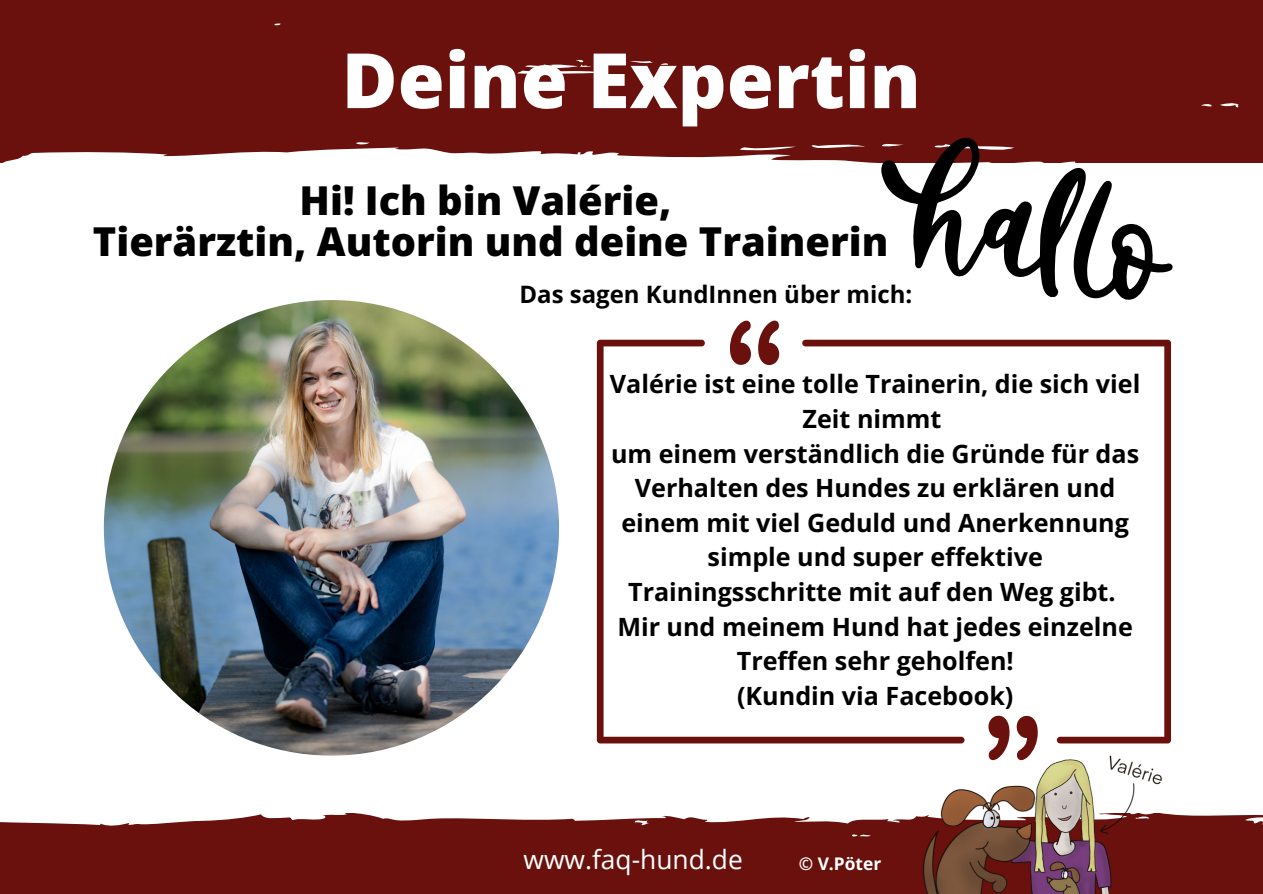
<style>
.page{position:relative;width:1263px;height:894px;background:#fff}
.page>*{position:absolute;margin:0;border:0;box-sizing:border-box;transform-origin:0 0}
.t1{font:800 76.35px "Open Sans";color:#fff}
.t2{font:800 39.75px "Open Sans";color:#000}
.t3{font:26.4px "Open Sans";color:#fff}
.t4{font:700 25.2px/34.5px "Open Sans";color:#000;text-align:center}
.t5{font:700 24px "Open Sans";color:#000}
.t6{font:700 17.4px "Open Sans";color:#fff}
</style>
<div class="page">
<img style="left:104px;top:300px;width:455px;height:455px;border-radius:50%">
<svg style="left:597px;top:339px;width:202px;height:404px"></svg>
<svg style="left:802px;top:339px;width:369px;height:381px"></svg>
<svg style="left:758px;top:320px;width:21px;height:45px"></svg>
<svg style="left:730px;top:320px;width:21px;height:45px"></svg>
<svg style="left:988px;top:715px;width:21px;height:5px"></svg>
<svg style="left:1017px;top:715px;width:21px;height:5px"></svg>
<div style="left:0;top:0;width:1263px;height:162px;background:#6a110d"></div>
<svg style="left:0;top:813px;width:1263px;height:80px;background:#772622"></svg>
<div style="left:662px;top:839px;width:84px;height:54px;background:#6a110d"></div>
<img style="left:799px;top:720px;width:412px;height:173px">
<svg style="left:863px;top:121px;width:327px;height:179px"></svg>
<p class="t1" style="left:342px;top:26px;width:581px">Deine Expertin</p>
<p class="t2" style="left:300px;top:172px;width:373px">Hi! Ich bin Valérie,</p>
<p class="t2" style="left:93px;top:214px;width:797px">Tierärztin, Autorin und deine Trainerin</p>
<p class="t5" style="left:519px;top:277px;width:394px">Das sagen KundInnen über mich:</p>
<p class="t4" style="left:610px;top:366px;width:532px">Valérie ist eine tolle Trainerin, die sich viel<br>Zeit nimmt</p>
<p class="t4" style="left:611px;top:435px;width:530px">um einem verständlich die Gründe für das Verhalten des Hundes zu erklären und einem mit viel Geduld und Anerkennung simple und super effektive Trainingsschritte mit auf den Weg gibt.</p>
<p class="t4" style="left:617px;top:608px;width:517px">Mir und meinem Hund hat jedes einzelne<br>Treffen sehr geholfen!</p>
<p class="t4" style="left:737px;top:677px;width:278px">(Kundin via Facebook)</p>
<p class="t3" style="left:523px;top:840px;width:221px">www.faq-hund.de</p>
<p class="t6" style="left:799px;top:851px;width:84px">© V.Pöter</p>
</div>
